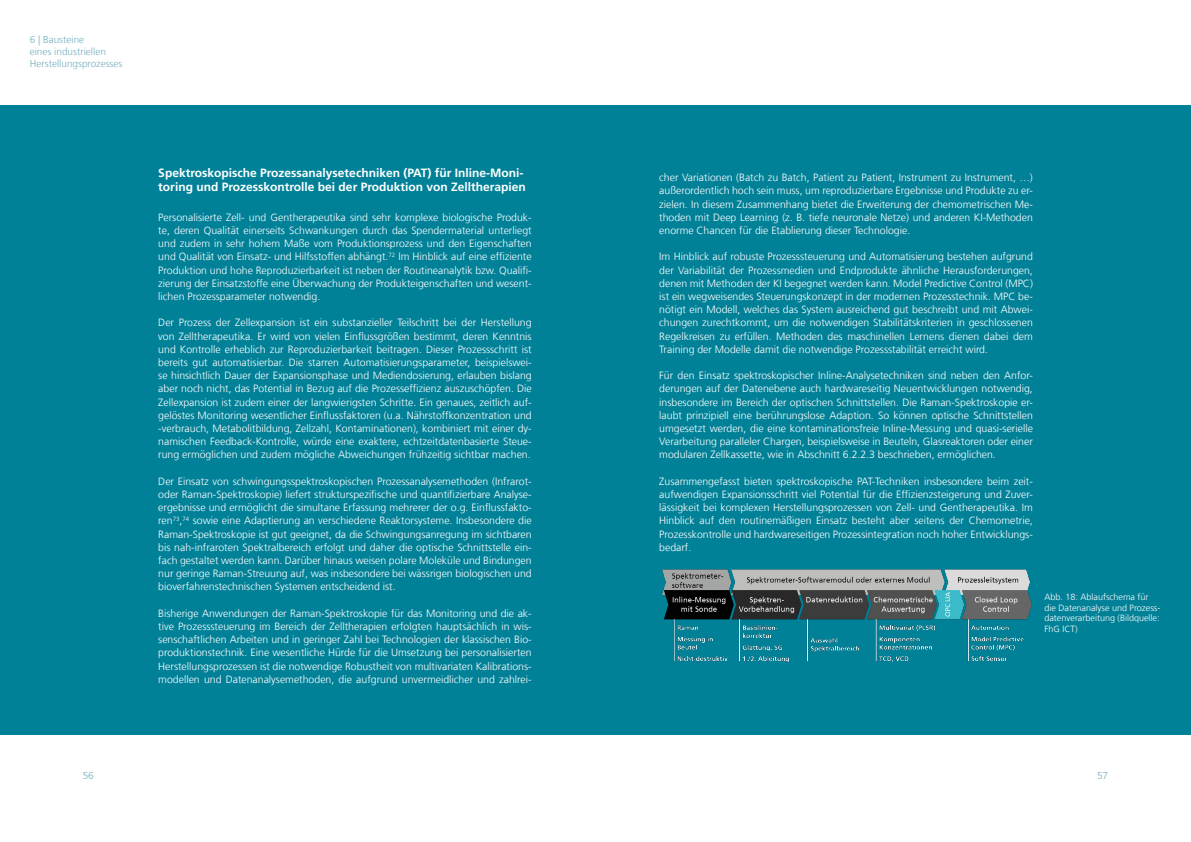
<style>
.page{position:relative;width:1191px;height:842px;background:#fff}
.page>*{position:absolute;margin:0;border:0;box-sizing:border-box;transform-origin:0 0}
.t1{font:700 12px/14px "Frutiger LT Com";color:#fff}
.t2{font:300 10.5px/13.2px "Frutiger LT Com";color:#fff;text-align:justify}
.t3{font:300 10px/12px "Frutiger LT Com";color:#77aebf}
.t4{font:300 9px/10.8px "Frutiger LT Com";color:#fff}
</style>
<div class="page">
<div style="left:0;top:106px;width:1190px;height:629px;background:#008198"></div>
<img style="left:662px;top:569px;width:370px;height:94px">
<p class="t3" style="left:30px;top:34px;width:94px">6 | Bausteine<br>eines industriellen<br>Herstellungsprozesses</p>
<p class="t1" style="left:158px;top:166px;width:369px">Spektroskopische Prozessanalysetechniken (PAT) für Inline-Moni&shy;toring und Prozesskontrolle bei der Produktion von Zelltherapien</p>
<p class="t2" style="left:158px;top:211px;width:375px">Personalisierte Zell- und Gentherapeutika sind sehr komplexe biologische Produk&shy;te, deren Qualität einerseits Schwankungen durch das Spendermaterial unterliegt und zudem in sehr hohem Maße vom Produktionsprozess und den Eigenschaften und Qualität von Einsatz- und Hilfsstoffen abhängt.<sup>72</sup> Im Hinblick auf eine effiziente Produktion und hohe Reproduzierbarkeit ist neben der Routineanalytik bzw. Qualifi&shy;zierung der Einsatzstoffe eine Überwachung der Produkteigenschaften und wesent&shy;lichen Prozessparameter notwendig.</p>
<p class="t2" style="left:158px;top:316px;width:375px">Der Prozess der Zellexpansion ist ein substanzieller Teilschritt bei der Herstellung von Zelltherapeutika. Er wird von vielen Einflussgrößen bestimmt, deren Kenntnis und Kontrolle erheblich zur Reproduzierbarkeit beitragen. Dieser Prozessschritt ist bereits gut automatisierbar. Die starren Automatisierungsparameter, beispielswei&shy;se hinsichtlich Dauer der Expansionsphase und Mediendosierung, erlauben bislang aber noch nicht, das Potential in Bezug auf die Prozesseffizienz auszuschöpfen. Die Zellexpansion ist zudem einer der langwierigsten Schritte. Ein genaues, zeitlich auf&shy;gelöstes Monitoring wesentlicher Einflussfaktoren (u.a. Nährstoffkonzentration und -verbrauch, Metabolitbildung, Zellzahl, Kontaminationen), kombiniert mit einer dy&shy;namischen Feedback-Kontrolle, würde eine exaktere, echtzeitdatenbasierte Steue&shy;rung ermöglichen und zudem mögliche Abweichungen frühzeitig sichtbar machen.</p>
<p class="t2" style="left:158px;top:475px;width:375px">Der Einsatz von schwingungsspektroskopischen Prozessanalysemethoden (Infrarot&shy;oder Raman-Spektroskopie) liefert strukturspezifische und quantifizierbare Analyse&shy;ergebnisse und ermöglicht die simultane Erfassung mehrerer der o.g. Einflussfakto&shy;ren<sup>73</sup>,<sup>74</sup> sowie eine Adaptierung an verschiedene Reaktorsysteme. Insbesondere die Raman-Spektroskopie ist gut geeignet, da die Schwingungsanregung im sichtbaren bis nah-infraroten Spektralbereich erfolgt und daher die optische Schnittstelle ein&shy;fach gestaltet werden kann. Darüber hinaus weisen polare Moleküle und Bindungen nur geringe Raman-Streuung auf, was insbesondere bei wässrigen biologischen und bioverfahrenstechnischen Systemen entscheidend ist.</p>
<p class="t2" style="left:158px;top:607px;width:375px">Bisherige Anwendungen der Raman-Spektroskopie für das Monitoring und die ak&shy;tive Prozesssteuerung im Bereich der Zelltherapien erfolgten hauptsächlich in wis&shy;senschaftlichen Arbeiten und in geringer Zahl bei Technologien der klassischen Bio&shy;produktionstechnik. Eine wesentliche Hürde für die Umsetzung bei personalisierten Herstellungsprozessen ist die notwendige Robustheit von multivariaten Kalibrations&shy;modellen und Datenanalysemethoden, die aufgrund unvermeidlicher und zahlrei-</p>
<p class="t2" style="left:659px;top:171px;width:375px">cher Variationen (Batch zu Batch, Patient zu Patient, Instrument zu Instrument, …) außerordentlich hoch sein muss, um reproduzierbare Ergebnisse und Produkte zu er&shy;zielen. In diesem Zusammenhang bietet die Erweiterung der chemometrischen Me&shy;thoden mit Deep Learning (z. B. tiefe neuronale Netze) und anderen KI-Methoden enorme Chancen für die Etablierung dieser Technologie.</p>
<p class="t2" style="left:659px;top:250px;width:375px">Im Hinblick auf robuste Prozesssteuerung und Automatisierung bestehen aufgrund der Variabilität der Prozessmedien und Endprodukte ähnliche Herausforderungen, denen mit Methoden der KI begegnet werden kann. Model Predictive Control (MPC) ist ein wegweisendes Steuerungskonzept in der modernen Prozesstechnik. MPC be&shy;nötigt ein Modell, welches das System ausreichend gut beschreibt und mit Abwei&shy;chungen zurechtkommt, um die notwendigen Stabilitätskriterien in geschlossenen Regelkreisen zu erfüllen. Methoden des maschinellen Lernens dienen dabei dem Training der Modelle damit die notwendige Prozessstabilität erreicht wird.</p>
<p class="t2" style="left:659px;top:369px;width:375px">Für den Einsatz spektroskopischer Inline-Analysetechniken sind neben den Anfor&shy;derungen auf der Datenebene auch hardwareseitig Neuentwicklungen notwendig, insbesondere im Bereich der optischen Schnittstellen. Die Raman-Spektroskopie er&shy;laubt prinzipiell eine berührungslose Adaption. So können optische Schnittstellen umgesetzt werden, die eine kontaminationsfreie Inline-Messung und quasi-serielle Verarbeitung paralleler Chargen, beispielsweise in Beuteln, Glasreaktoren oder einer modularen Zellkassette, wie in Abschnitt 6.2.2.3 beschrieben, ermöglichen.</p>
<p class="t2" style="left:659px;top:475px;width:375px">Zusammengefasst bieten spektroskopische PAT-Techniken insbesondere beim zeit&shy;aufwendigen Expansionsschritt viel Potential für die Effizienzsteigerung und Zuver&shy;lässigkeit bei komplexen Herstellungsprozessen von Zell- und Gentherapeutika. Im Hinblick auf den routinemäßigen Einsatz besteht aber seitens der Chemometrie, Prozesskontrolle und hardwareseitigen Prozessintegration noch hoher Entwicklungs&shy;bedarf.</p>
<p class="t4" style="left:1044px;top:591px;width:117px">Abb. 18: Ablaufschema für die Datenanalyse und Prozess&shy;datenverarbeitung (Bildquelle:<br>FhG ICT)</p>
<p class="t3" style="left:83px;top:769px;width:13px">56</p>
<p class="t3" style="left:1097px;top:769px;width:13px">57</p>
</div>
